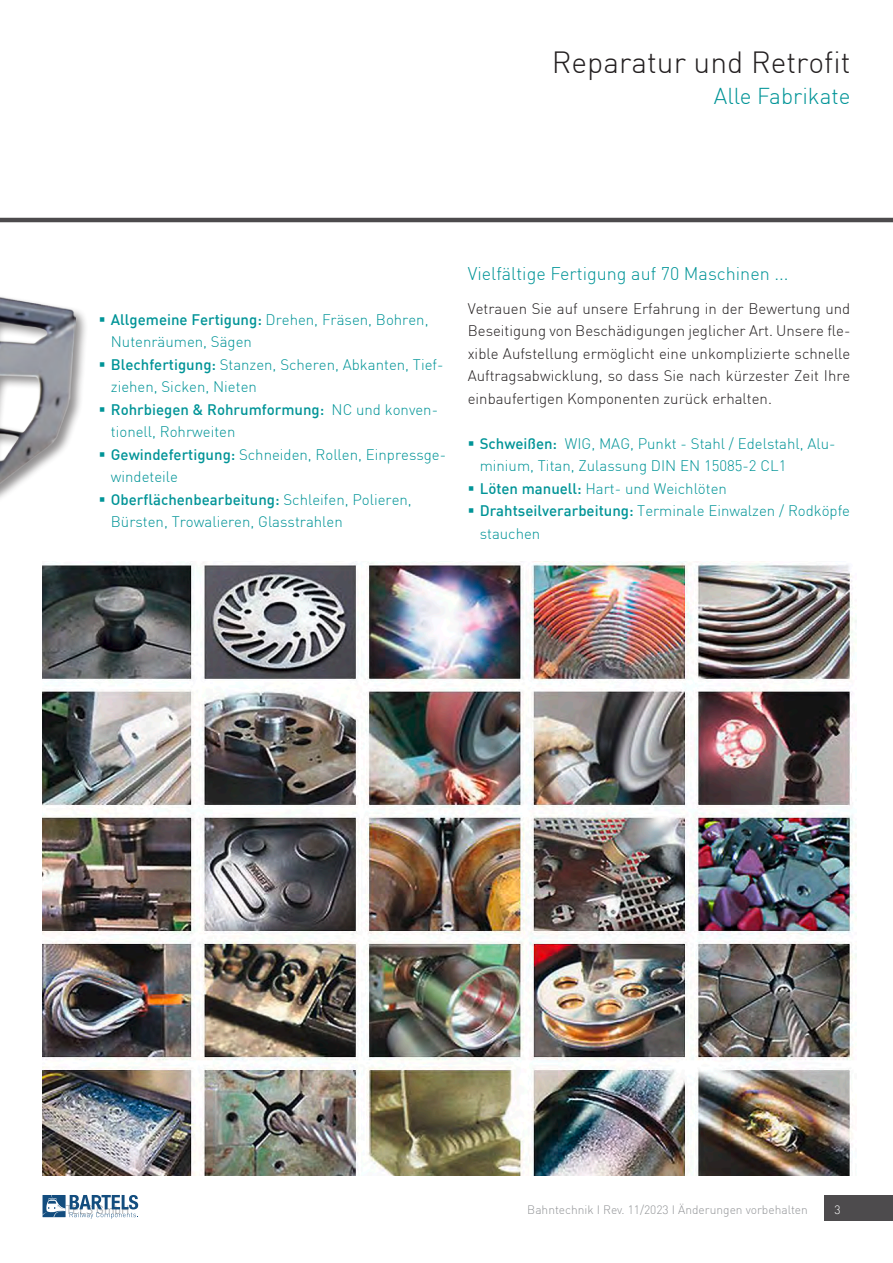
<style>
.page{position:relative;width:893px;height:1263px;background:#fff}
.page>*{position:absolute;margin:0;border:0;box-sizing:border-box;transform-origin:0 0}
.t1{font:300 30px "DIN";color:#231f20}
.t2{font:300 22.5px "DIN";color:#009497}
.t3{font:300 18px "DIN";color:#009497}
.t4{font:300 15px/22.5px "DIN";color:#009497}
.t5{font:300 15px/22.5px "DIN";color:#231f20;text-align:justify}
.t6{font:300 12px "DIN";color:#939598}
.t7{font:300 12px "DIN";color:#fff}
.s1{font-weight:500}
</style>
<div class="page">
<div style="left:825px;top:1195px;width:68px;height:25px;background:#4d4b4d"></div>
<hr style="left:0;top:218px;width:893px;height:4px;background:#4d4b4d">
<svg style="left:43px;top:1195px;width:95px;height:24px"></svg>
<div style="left:0;top:263px;width:89px;height:359px;background:#231f20;opacity:.5"></div>
<img style="left:0;top:268px;width:77px;height:346px">
<img style="left:43px;top:561px;width:813px;height:615px">
<h1 class="t1" style="left:552px;top:44px;width:300px">Reparatur und Retrofit</h1>
<h2 class="t2" style="left:714px;top:82px;width:138px">Alle Fabrikate</h2>
<p class="t4" style="left:111px;top:308px;width:337px"><span class="s1">Allgemeine Fertigung:</span> Drehen, Fräsen, Bohren, Nutenräumen, Sägen<br><span class="s1">Blechfertigung:</span> Stanzen, Scheren, Abkanten, Tief&shy;ziehen, Sicken, Nieten<br><span class="s1">Rohrbiegen &amp; Rohrumformung:</span> NC und konven&shy;tionell, Rohrweiten<br><span class="s1">Gewindefertigung:</span> Schneiden, Rollen, Einpressge&shy;windeteile<br><span class="s1">Oberflächenbearbeitung:</span> Schleifen, Polieren, Bürsten, Trowalieren, Glasstrahlen</p>
<p class="t3" style="left:468px;top:262px;width:322px">Vielfältige Fertigung auf 70 Maschinen ...</p>
<p class="t5" style="left:468px;top:297px;width:384px">Vetrauen Sie auf unsere Erfahrung in der Bewertung und Beseitigung von Beschädigungen jeglicher Art. Unsere fle&shy;xible Aufstellung ermöglicht eine unkomplizierte schnelle Auftragsabwicklung, so dass Sie nach kürzester Zeit Ihre einbaufertigen Komponenten zurück erhalten.</p>
<p class="t4" style="left:480px;top:432px;width:372px"><span class="s1">Schweißen:</span> WIG, MAG, Punkt - Stahl / Edelstahl, Alu&shy;minium, Titan, Zulassung DIN EN 15085-2 CL1<br><span class="s1">Löten manuell:</span> Hart- und Weichlöten <span class="s1">Drahtseilverarbeitung:</span> Terminale Einwalzen / Rodköpfe stauchen</p>
<p class="t6" style="left:43px;top:1202px;width:88px">BARTELS GmbH</p>
<p class="t6" style="left:527px;top:1202px;width:282px">Bahntechnik I Rev. 11/2023 I Änderungen vorbehalten</p>
<p class="t7" style="left:835px;top:1202px;width:8px">3</p>
</div>
